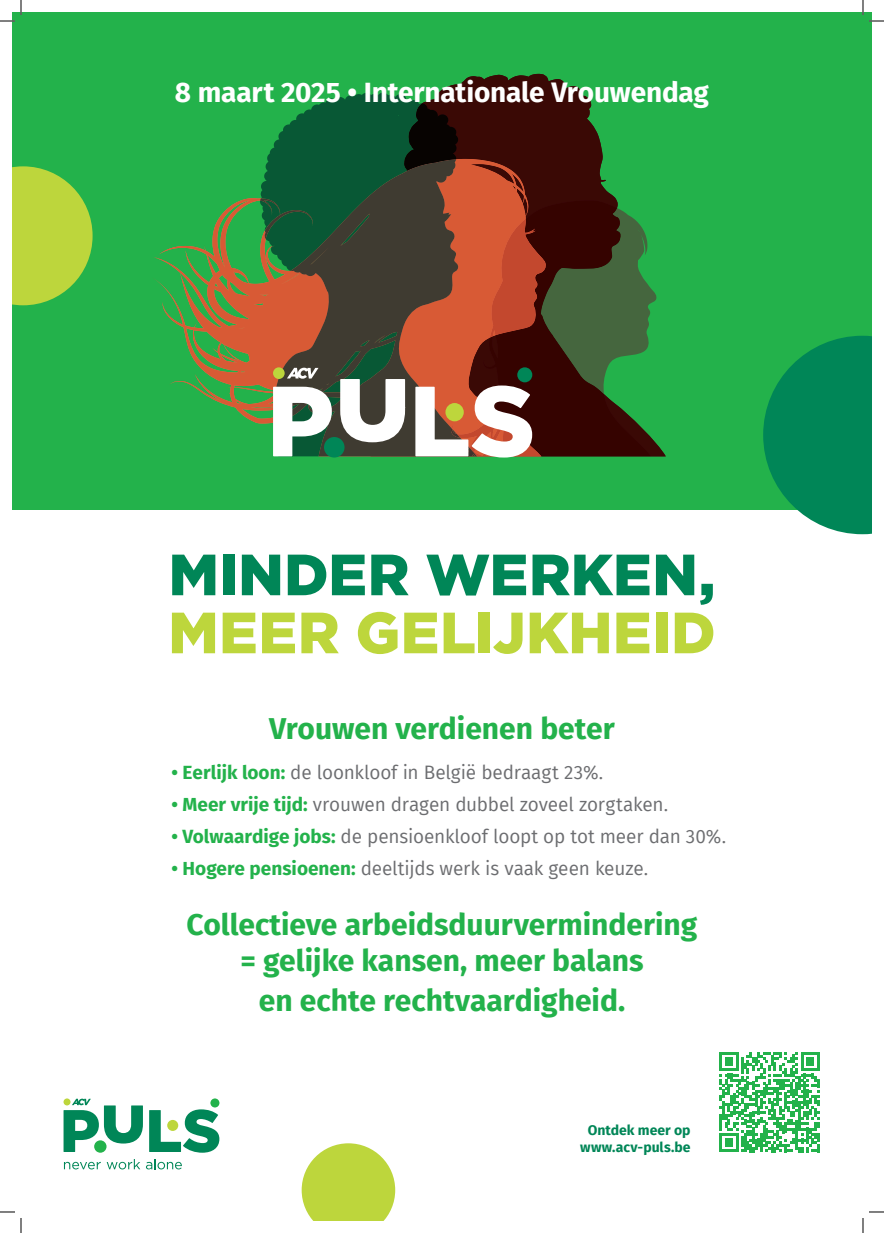
<style>
.page{position:relative;width:884px;height:1233px;background:#fff}
.page>*{position:absolute;margin:0;border:0;box-sizing:border-box;transform-origin:0 0}
.t1{font:900 58px "Gotham";letter-spacing:.005em;color:#bdd63c}
.t2{font:900 58px "Gotham";letter-spacing:.005em;color:#008657}
.t3{font:700 30px/36px "Fira Sans";color:#23b24b;text-align:center}
.t4{font:700 28px "Fira Sans";letter-spacing:-.01em;color:#fff}
.t5{font:19px "Fira Sans";letter-spacing:-.01em;color:#6c6d70}
.t6{font:700 14px/17px "Fira Sans";color:#008657;text-align:center}
.s1{font-weight:700;color:#23b24b}
</style>
<div class="page">
<div style="left:12px;top:12px;width:859px;height:498px;background:#23b24b"></div>
<svg style="left:422px;top:74px;width:244px;height:382px;fill:#3a0905"></svg>
<svg style="left:154px;top:159px;width:374px;height:265px"></svg>
<svg style="left:267px;top:93px;width:152px;height:66px;fill:#085835"></svg>
<svg style="left:404px;top:103px;width:54px;height:56px;background:#0f1109"></svg>
<svg style="left:260px;top:159px;width:216px;height:297px;background:#4e4d33"></svg>
<div style="left:324px;top:437px;width:20px;height:20px;background:#008657;border-radius:50%"></div>
<div style="left:273px;top:367px;width:12px;height:12px;background:#bdd63c;border-radius:50%"></div>
<svg style="left:287px;top:368px;width:31px;height:11px"></svg>
<svg style="left:273px;top:387px;width:59px;height:69px;background:#b0c5ba"></svg>
<svg style="left:340px;top:379px;width:65px;height:63px;background:#b9b8b5"></svg>
<svg style="left:415px;top:200px;width:241px;height:257px;background:#735236"></svg>
<div style="left:517px;top:367px;width:15px;height:15px;background:#008657;border-radius:50%"></div>
<svg style="left:763px;top:336px;width:108px;height:198px"></svg>
<svg style="left:12px;top:166px;width:81px;height:139px"></svg>
<svg style="left:302px;top:1143px;width:93px;height:77px;background:#c7dc5a"></svg>
<svg style="left:719px;top:1052px;width:101px;height:100px"></svg>
<svg style="left:64px;top:1098px;width:79px;height:54px"></svg>
<svg style="left:149px;top:1109px;width:70px;height:43px"></svg>
<div style="left:210px;top:1098px;width:9px;height:9px;background:#23b24b;border-radius:50%"></div>
<svg style="left:64px;top:1161px;width:37px;height:8px"></svg>
<svg style="left:107px;top:1159px;width:33px;height:10px"></svg>
<svg style="left:146px;top:1159px;width:36px;height:10px"></svg>
<svg style="left:0;top:1211px;width:15px;height:1px"></svg>
<svg style="left:869px;top:1211px;width:15px;height:1px"></svg>
<svg style="left:0;top:0;width:22px;height:22px"></svg>
<svg style="left:20px;top:1218px;width:2px;height:15px"></svg>
<svg style="left:862px;top:0;width:22px;height:22px"></svg>
<svg style="left:862px;top:1218px;width:2px;height:15px"></svg>
<h3 class="t4" style="left:175px;top:68px;width:536px">8 maart 2025 • Internationale Vrouwendag</h3>
<h1 class="t2" style="left:169px;top:535px;width:548px">MINDER WERKEN,</h1>
<h1 class="t1" style="left:168px;top:593px;width:549px">MEER GELIJKHEID</h1>
<h2 class="t3" style="left:269px;top:708px;width:347px">Vrouwen verdienen beter</h2>
<p class="t5" style="left:172px;top:758px;width:433px"><span class="s1">• Eerlijk loon:</span> de loonkloof in België bedraagt 23%.</p>
<p class="t5" style="left:172px;top:790px;width:498px"><span class="s1">• Meer vrije tijd:</span> vrouwen dragen dubbel zoveel zorgtaken.</p>
<p class="t5" style="left:172px;top:822px;width:556px"><span class="s1">• Volwaardige jobs:</span> de pensioenkloof loopt op tot meer dan 30%.</p>
<p class="t5" style="left:172px;top:854px;width:478px"><span class="s1">• Hogere pensioenen:</span> deeltijds werk is vaak geen keuze.</p>
<h2 class="t3" style="left:186px;top:904px;width:512px">Collectieve arbeidsduurvermindering = gelijke kansen, meer balans</h2>
<h2 class="t3" style="left:259px;top:980px;width:368px">en echte rechtvaardigheid.</h2>
<p class="t6" style="left:580px;top:1120px;width:112px">Ontdek meer op www.acv-puls.be</p>
</div>
